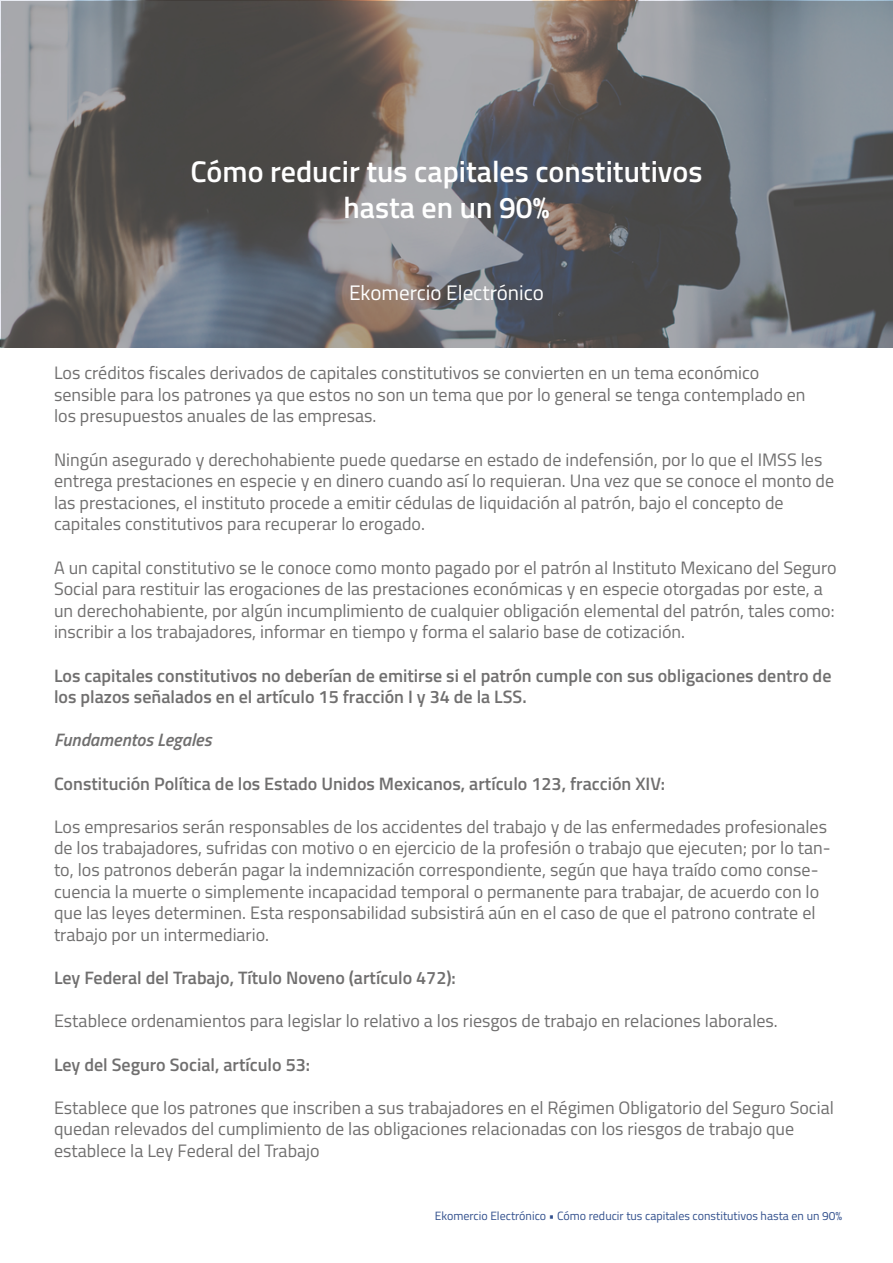
<style>
.page{position:relative;width:893px;height:1263px;background:#fff}
.page>*{position:absolute;margin:0;border:0;box-sizing:border-box;transform-origin:0 0}
.t1{font:600 30px/36px "Titillium";color:#fff;text-align:center}
.t2{font:21px "Titillium";color:#fff}
.t3{font:18px/21.6px "Titillium";color:#706f6f}
.t4{font:600 18px/21.6px "Titillium";color:#706f6f}
.t5{font:italic 600 18px "Titillium";color:#706f6f}
.t6{font:12px "Titillium";color:#32508d}
</style>
<div class="page">
<svg style="left:1px;top:1px;width:891px;height:347px;background:#6d6e70"></svg>
<h1 class="t1" style="left:191px;top:152px;width:513px">Cómo reducir tus capitales constitutivos hasta en un 90%</h1>
<p class="t2" style="left:349px;top:277px;width:196px">Ekomercio Electrónico</p>
<p class="t3" style="left:54px;top:361px;width:753px">Los créditos fiscales derivados de capitales constitutivos se convierten en un tema económico sensible para los patrones ya que estos no son un tema que por lo general se tenga contemplado en los presupuestos anuales de las empresas.</p>
<p class="t3" style="left:54px;top:448px;width:782px">Ningún asegurado y derechohabiente puede quedarse en estado de indefensión, por lo que el IMSS les entrega prestaciones en especie y en dinero cuando así lo requieran. Una vez que se conoce el monto de las prestaciones, el instituto procede a emitir cédulas de liquidación al patrón, bajo el concepto de capitales constitutivos para recuperar lo erogado.</p>
<p class="t3" style="left:54px;top:556px;width:784px">A un capital constitutivo se le conoce como monto pagado por el patrón al Instituto Mexicano del Seguro Social para restituir las erogaciones de las prestaciones económicas y en especie otorgadas por este, a un derechohabiente, por algún incumplimiento de cualquier obligación elemental del patrón, tales como: inscribir a los trabajadores, informar en tiempo y forma el salario base de cotización.</p>
<p class="t4" style="left:54px;top:664px;width:779px">Los capitales constitutivos no deberían de emitirse si el patrón cumple con sus obligaciones dentro de los plazos señalados en el artículo 15 fracción I y 34 de la LSS.</p>
<p class="t5" style="left:54px;top:726px;width:159px">Fundamentos Legales</p>
<p class="t4" style="left:54px;top:772px;width:613px">Constitución Política de los Estado Unidos Mexicanos, artículo 123, fracción XIV:</p>
<p class="t3" style="left:54px;top:815px;width:778px">Los empresarios serán responsables de los accidentes del trabajo y de las enfermedades profesionales de los trabajadores, sufridas con motivo o en ejercicio de la profesión o trabajo que ejecuten; por lo tan&shy;to, los patronos deberán pagar la indemnización correspondiente, según que haya traído como conse&shy;cuencia la muerte o simplemente incapacidad temporal o permanente para trabajar, de acuerdo con lo que las leyes determinen. Esta responsabilidad subsistirá aún en el caso de que el patrono contrate el trabajo por un intermediario.</p>
<p class="t4" style="left:54px;top:966px;width:403px">Ley Federal del Trabajo, Título Noveno (artículo 472):</p>
<p class="t3" style="left:54px;top:1009px;width:725px">Establece ordenamientos para legislar lo relativo a los riesgos de trabajo en relaciones laborales.</p>
<p class="t4" style="left:54px;top:1052px;width:258px">Ley del Seguro Social, artículo 53:</p>
<p class="t3" style="left:54px;top:1096px;width:781px">Establece que los patrones que inscriben a sus trabajadores en el Régimen Obligatorio del Seguro Social quedan relevados del cumplimiento de las obligaciones relacionadas con los riesgos de trabajo que establece la Ley Federal del Trabajo</p>
<p class="t6" style="left:435px;top:1207px;width:409px">Ekomercio Electrónico • Cómo reducir tus capitales constitutivos hasta en un 90%</p>
</div>
